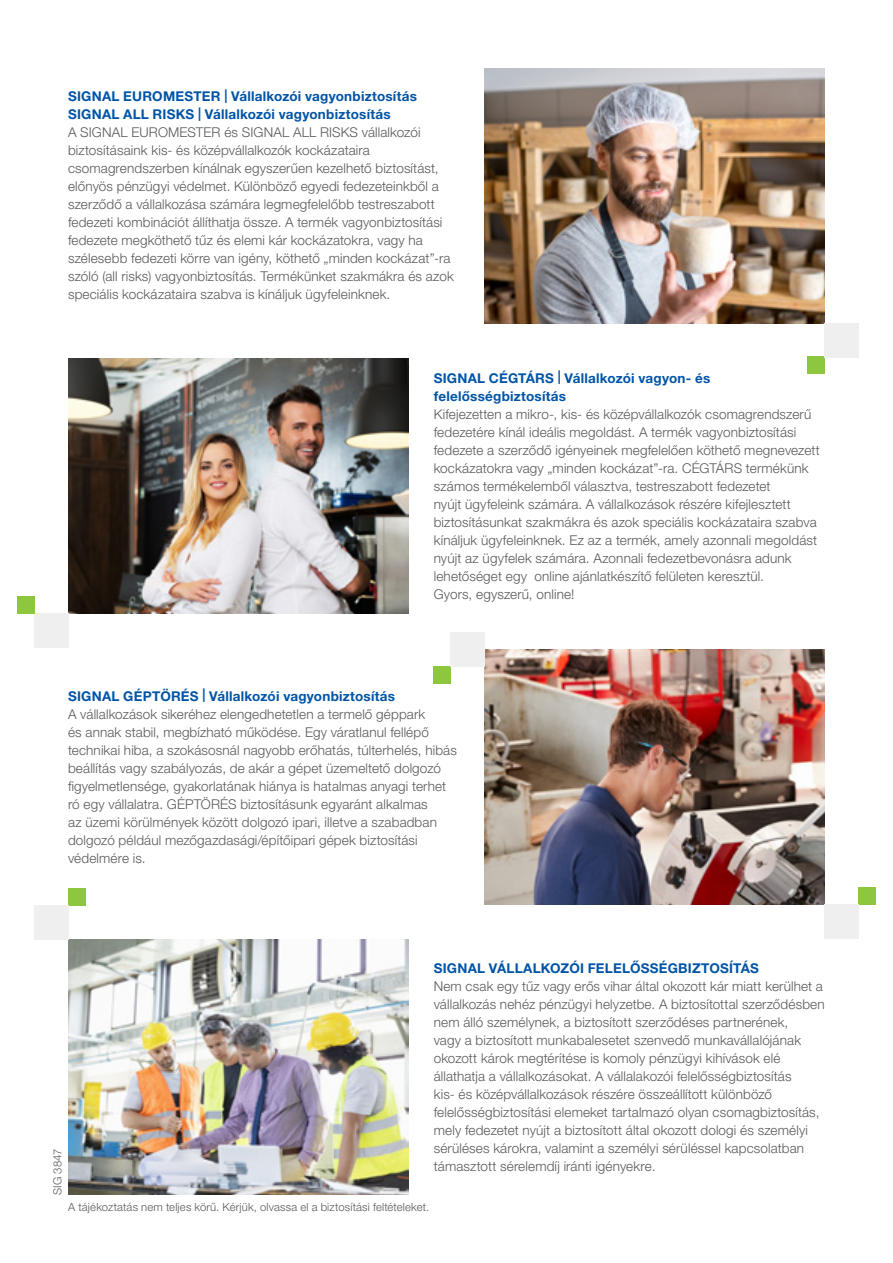
<style>
.page{position:relative;width:893px;height:1263px;background:#fff}
.page>*{position:absolute;margin:0;border:0;box-sizing:border-box;transform-origin:0 0}
.t1{font:300 13.5px/18px "Helvetica Neue LT Std";letter-spacing:.01em;color:#58595b}
.t2{font:700 13.5px/18px "Helvetica Neue LT Std";letter-spacing:.015em;color:#0054a6}
.t3{font:300 11.25px "Helvetica Neue LT Std";letter-spacing:.015em;color:#58595b}
</style>
<div class="page">
<img style="left:485px;top:68px;width:340px;height:255px">
<img style="left:68px;top:359px;width:340px;height:255px">
<img style="left:485px;top:649px;width:340px;height:255px">
<img style="left:68px;top:940px;width:340px;height:255px">
<div style="left:34px;top:614px;width:34px;height:34px;background:#efeff0"></div>
<div style="left:17px;top:597px;width:17px;height:17px;background:#8dc63f"></div>
<div style="left:68px;top:889px;width:17px;height:17px;background:#8dc63f"></div>
<div style="left:808px;top:356px;width:17px;height:17px;background:#8dc63f"></div>
<div style="left:859px;top:887px;width:17px;height:17px;background:#8dc63f"></div>
<div style="left:434px;top:666px;width:17px;height:17px;background:#8dc63f"></div>
<div style="left:825px;top:323px;width:34px;height:34px;background:#efeff0"></div>
<div style="left:451px;top:632px;width:34px;height:34px;background:#efeff0"></div>
<div style="left:825px;top:904px;width:34px;height:34px;background:#efeff0"></div>
<div style="left:34px;top:906px;width:34px;height:34px;background:#efeff0"></div>
<p class="t2" style="left:68px;top:87px;width:350px">SIGNAL EUROMESTER | Vállalkozói vagyonbiztosítás<br>SIGNAL ALL RISKS | Vállalkozói vagyonbiztosítás</p>
<p class="t1" style="left:68px;top:123px;width:387px">A SIGNAL EUROMESTER és SIGNAL ALL RISKS vállalkozói biztosításaink kis- és középvállalkozók kockázataira csomagrendszerben kínálnak egyszerűen kezelhető biztosítást, előnyös pénzügyi védelmet. Különböző egyedi fedezeteinkből a szerződő a vállalkozása számára legmegfelelőbb testreszabott fedezeti kombinációt állíthatja össze. A termék vagyonbiztosítási fedezete megköthető tűz és elemi kár kockázatokra, vagy ha szélesebb fedezeti körre van igény, köthető „minden kockázat”-ra szóló (all risks) vagyonbiztosítás. Termékünket szakmákra és azok speciális kockázataira szabva is kínáljuk ügyfeleinknek.</p>
<p class="t2" style="left:434px;top:369px;width:278px">SIGNAL CÉGTÁRS | Vállalkozói vagyon- és felelősségbiztosítás</p>
<p class="t1" style="left:434px;top:405px;width:388px">Kifejezetten a mikro-, kis- és középvállalkozók csomagrendszerű fedezetére kínál ideális megoldást. A termék vagyonbiztosítási fedezete a szerződő igényeinek megfelelően köthető megnevezett kockázatokra vagy „minden kockázat”-ra. CÉGTÁRS termékünk számos termékelemből választva, testreszabott fedezetet<br>nyújt ügyfeleink számára. A vállalkozások részére kifejlesztett biztosításunkat szakmákra és azok speciális kockázataira szabva kínáljuk ügyfeleinknek. Ez az a termék, amely azonnali megoldást nyújt az ügyfelek számára. Azonnali fedezetbevonásra adunk lehetőséget egy online ajánlatkészítő felületen keresztül.<br>Gyors, egyszerű, online!</p>
<p class="t2" style="left:68px;top:686px;width:329px">SIGNAL GÉPTÖRÉS | Vállalkozói vagyonbiztosítás</p>
<p class="t1" style="left:68px;top:704px;width:390px">A vállalkozások sikeréhez elengedhetetlen a termelő géppark<br>és annak stabil, megbízható működése. Egy váratlanul fellépő technikai hiba, a szokásosnál nagyobb erőhatás, túlterhelés, hibás beállítás vagy szabályozás, de akár a gépet üzemeltető dolgozó figyelmetlensége, gyakorlatának hiánya is hatalmas anyagi terhet ró egy vállalatra. GÉPTÖRÉS biztosításunk egyaránt alkalmas<br>az üzemi körülmények között dolgozó ipari, illetve a szabadban dolgozó például mezőgazdasági/építőipari gépek biztosítási védelmére is.</p>
<p class="t3" style="left:51px;top:1195px;width:48px;rotate:-90deg">SIG 3847</p>
<p class="t2" style="left:434px;top:959px;width:327px">SIGNAL VÁLLALKOZÓI FELELŐSSÉGBIZTOSÍTÁS</p>
<p class="t1" style="left:434px;top:977px;width:393px">Nem csak egy tűz vagy erős vihar által okozott kár miatt kerülhet a vállalkozás nehéz pénzügyi helyzetbe. A biztosítottal szerződésben nem álló személynek, a biztosított szerződéses partnerének,<br>vagy a biztosított munkabalesetet szenvedő munkavállalójának okozott károk megtérítése is komoly pénzügyi kihívások elé állathatja a vállalkozásokat. A vállalakozói felelősségbiztosítás<br>kis- és középvállalkozások részére összeállított különböző felelősségbiztosítási elemeket tartalmazó olyan csomagbiztosítás, mely fedezetet nyújt a biztosított által okozott dologi és személyi sérüléses károkra, valamint a személyi sérüléssel kapcsolatban támasztott sérelemdíj iránti igényekre.</p>
<p class="t3" style="left:68px;top:1200px;width:362px">A tájékoztatás nem teljes körű. Kérjük, olvassa el a biztosítási feltételeket.</p>
</div>
